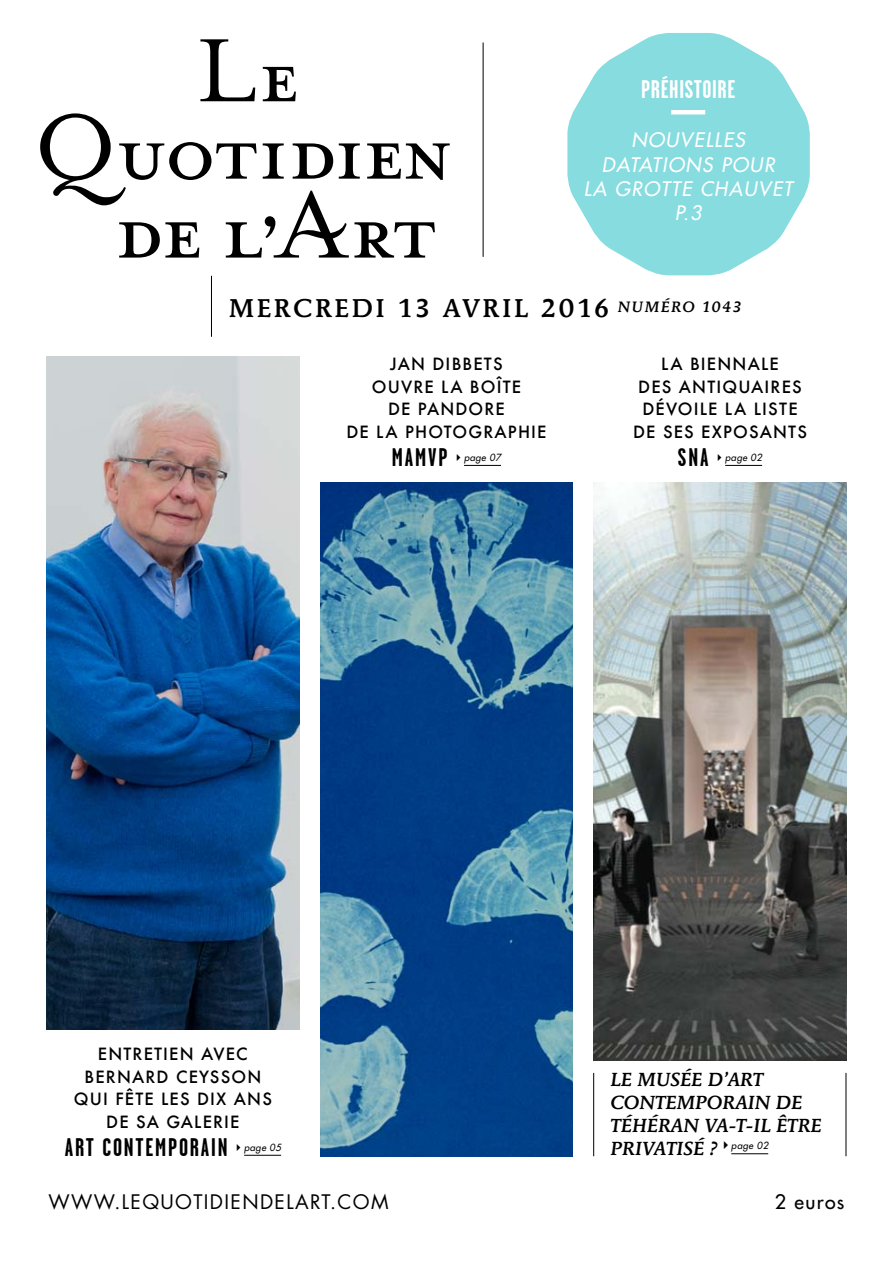
<style>
.page{position:relative;width:893px;height:1263px;background:#fff}
.page>*{position:absolute;margin:0;border:0;box-sizing:border-box;transform-origin:0 0}
.t1{font:500 25.5px "Mendoza Roman";letter-spacing:.1em;color:#000}
.t2{font:700 25.5px "Garage Gothic";letter-spacing:.07em;color:#000}
.t3{font:700 25.5px "Garage Gothic";letter-spacing:.025em;color:#fff}
.t4{font:italic 19.5px/24px "Futura";letter-spacing:.07em;color:#fff;text-align:center}
.t5{font:19.5px "Futura";letter-spacing:.07em;color:#000}
.t6{font:19.5px "Futura";letter-spacing:.07em;color:#000}
.t7{font:italic 500 18.75px/22.8px "Mendoza Roman";color:#000}
.t8{font:500 16.5px/22.5px "Futura";letter-spacing:.07em;color:#000;text-align:center}
.t9{font:italic 9.6px "Futura";letter-spacing:.04em;color:#000}
</style>
<div class="page">
<svg style="left:263px;top:67px;width:33px;height:34px"></svg>
<svg style="left:200px;top:39px;width:55px;height:62px"></svg>
<svg style="left:40px;top:113px;width:410px;height:145px"></svg>
<hr style="left:483px;top:43px;width:1px;height:214px;background:#000">
<hr style="left:211px;top:276px;width:1px;height:61px;background:#000">
<svg style="left:567px;top:33px;width:243px;height:242px;fill:#86dcdf"></svg>
<hr style="left:671px;top:110px;width:34px;height:4px;background:#fff">
<img style="left:594px;top:483px;width:252px;height:577px">
<hr style="left:725px;top:465px;width:37px;height:1px;background:#000">
<img style="left:320px;top:483px;width:253px;height:673px">
<hr style="left:464px;top:465px;width:37px;height:1px;background:#000">
<img style="left:47px;top:356px;width:252px;height:674px">
<hr style="left:244px;top:1155px;width:37px;height:1px;background:#000">
<hr style="left:731px;top:1153px;width:37px;height:1px;background:#000">
<hr style="left:593px;top:1073px;width:1px;height:83px;background:#000">
<hr style="left:846px;top:1073px;width:1px;height:83px;background:#000">
<h1 class="t3" style="left:641px;top:76px;width:96px">PRÉHISTOIRE</h1>
<p class="t4" style="left:584px;top:128px;width:210px">NOUVELLES<br>DATATIONS POUR<br>LA GROTTE CHAUVET<br>P.3</p>
<h1 class="t1" style="left:229px;top:292px;width:514px">MERCREDI 13 AVRIL 2016 <sup>NUMÉRO</sup> <sup>1043</sup></h1>
<p class="t8" style="left:346px;top:353px;width:202px">JAN DIBBETS<br>OUVRE LA BOÎTE<br>DE PANDORE<br>DE LA PHOTOGRAPHIE</p>
<h1 class="t2" style="left:392px;top:444px;width:57px">MAMVP</h1>
<p class="t9" style="left:464px;top:451px;width:38px">page 07</p>
<p class="t8" style="left:633px;top:353px;width:175px">LA BIENNALE<br>DES ANTIQUAIRES<br>DÉVOILE LA LISTE<br>DE SES EXPOSANTS</p>
<h1 class="t2" style="left:678px;top:444px;width:32px">SNA</h1>
<p class="t9" style="left:725px;top:451px;width:38px">page 02</p>
<p class="t8" style="left:74px;top:1042px;width:200px">ENTRETIEN AVEC<br>BERNARD CEYSSON<br>QUI FÊTE LES DIX ANS<br>DE SA GALERIE</p>
<h1 class="t2" style="left:65px;top:1134px;width:164px">ART CONTEMPORAIN</h1>
<p class="t9" style="left:244px;top:1141px;width:38px">page 05</p>
<p class="t7" style="left:610px;top:1068px;width:213px">LE MUSÉE D’ART<br>CONTEMPORAIN DE<br>TÉHÉRAN VA-T-IL ÊTRE<br>PRIVATISÉ ? <sup>page</sup> <sup>02</sup></p>
<p class="t5" style="left:49px;top:1188px;width:341px">WWW.LEQUOTIDIENDELART.COM</p>
<p class="t6" style="left:775px;top:1189px;width:71px">2 euros</p>
</div>
